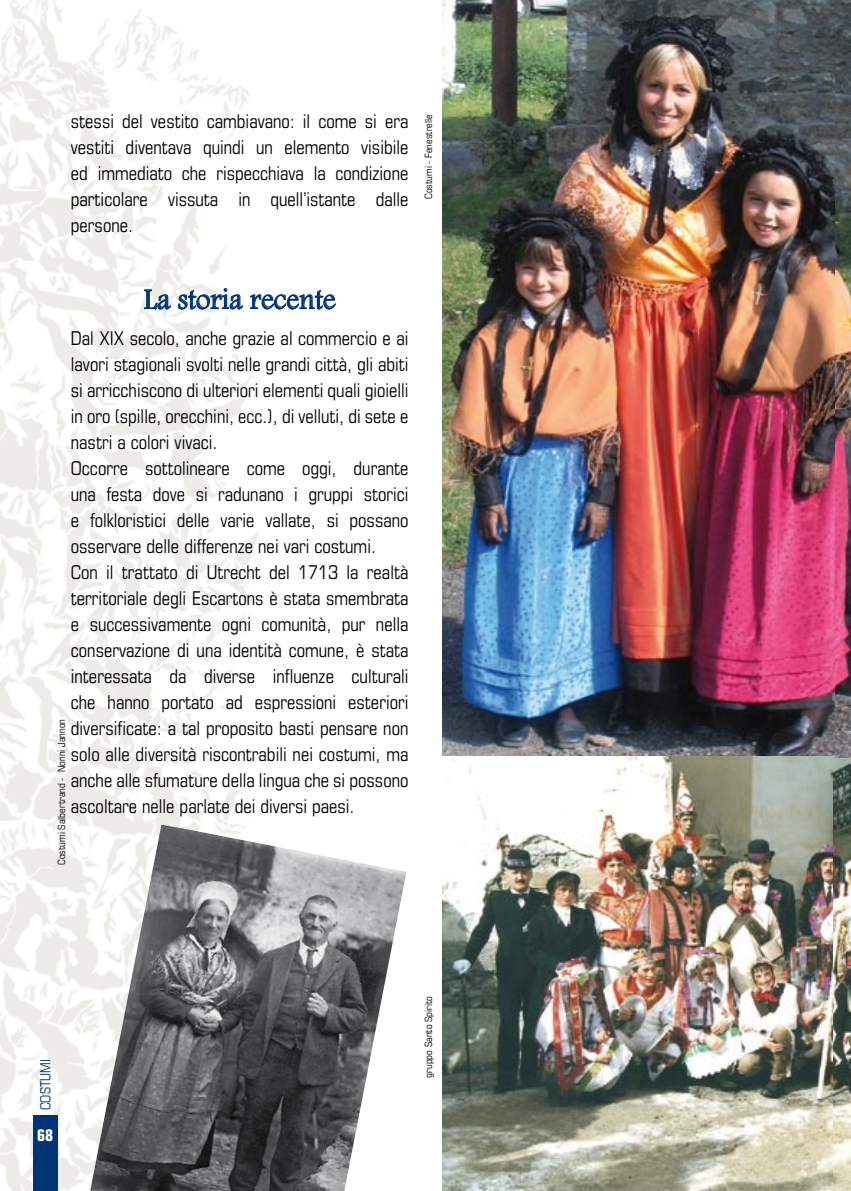
<style>
.page{position:relative;width:851px;height:1191px;background:#fff}
.page>*{position:absolute;margin:0;border:0;box-sizing:border-box;transform-origin:0 0}
.t1{font:30px "Footlight MT Light";color:#003476;scale:.95 1}
.t2{font:condensed 19px/26px "Eurostile";color:#000;text-align:justify;scale:.95 1}
.t3{font:700 condensed 16px "Eurostile";color:#fff}
.t4{font:condensed 14px "Eurostile";color:#003476;scale:.95 1}
.t5{font:condensed 10px "Eurostile";color:#000}
</style>
<div class="page">
<img style="left:0;top:0;width:259px;height:1191px">
<div style="left:33px;top:1115px;width:24px;height:76px;background:#003476"></div>
<img style="left:442px;top:0;width:393px;height:1191px">
<svg style="left:144px;top:289px;width:27px;height:21px"></svg>
<svg style="left:178px;top:288px;width:65px;height:22px"></svg>
<svg style="left:249px;top:289px;width:87px;height:21px"></svg>
<img style="left:86px;top:824px;width:320px;height:367px">
<img style="left:835px;top:0;width:15px;height:758px">
<img style="left:833px;top:758px;width:17px;height:433px">
<p class="t2" style="left:71px;top:108px;width:357px">stessi del vestito cambiavano: il come si era vestiti diventava quindi un elemento visibile ed immediato che rispecchiava la condizione particolare vissuta in quell’istante dalle persone.</p>
<p class="t5" style="left:422px;top:199px;width:86px;rotate:-90deg">Costumi - Fenestrelle</p>
<h1 class="t1" style="left:144px;top:281px;width:203px">La storia recente</h1>
<p class="t2" style="left:71px;top:324px;width:357px;text-align:left">Dal XIX secolo, anche grazie al commercio e ai lavori stagionali svolti nelle grandi città, gli abiti si arricchiscono di ulteriori elementi quali gioielli in oro (spille, orecchini, ecc.), di velluti, di sete e nastri a colori vivaci.<br>Occorre sottolineare come oggi, durante una festa dove si radunano i gruppi storici e folkloristici delle varie vallate, si possano osservare delle differenze nei vari costumi.<br>Con il trattato di Utrecht del 1713 la realtà territoriale degli Escartons è stata smembrata e successivamente ogni comunità, pur nella conservazione di una identità comune, è stata interessata da diverse influenze culturali che hanno portato ad espressioni esteriori diversificate: a tal proposito basti pensare non solo alle diversità riscontrabili nei costumi, ma anche alle sfumature della lingua che si possono ascoltare nelle parlate dei diversi paesi.</p>
<p class="t5" style="left:56px;top:865px;width:147px;rotate:-90deg">Costumi Salbertrand - Nonni Jannon</p>
<p class="t4" style="left:37px;top:1110px;width:55px;rotate:-90deg">COST MI</p>
<p class="t4" style="left:37px;top:1110px;width:48px;rotate:-90deg">LANGUE</p>
<p class="t3" style="left:37px;top:1125px;width:17px">68</p>
<p class="t5" style="left:422px;top:1077px;width:83px;rotate:-90deg">gruppo Santo Spirito</p>
</div>
